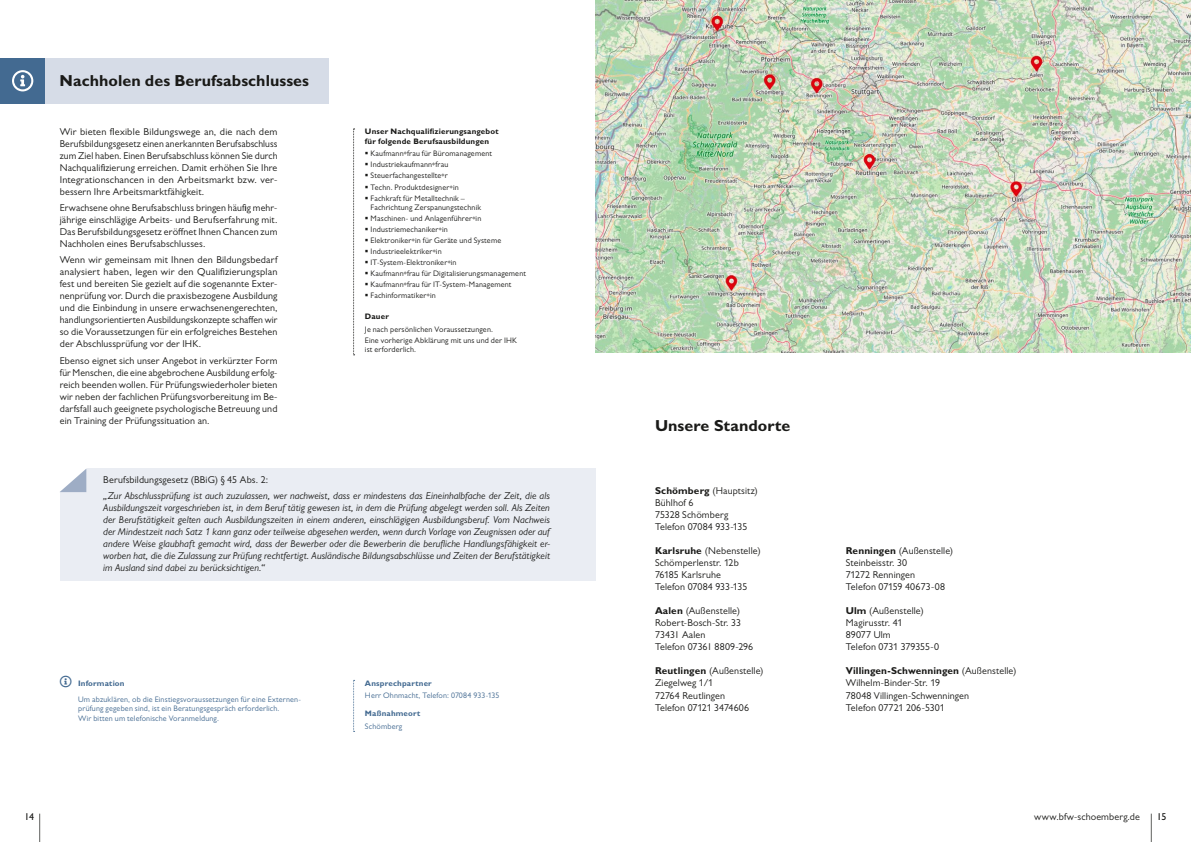
<style>
.page{position:relative;width:1191px;height:842px;background:#fff}
.page>*{position:absolute;margin:0;border:0;box-sizing:border-box;transform-origin:0 0}
.t1{font:700 16px "Gill Sans MT Pro";color:#1a1a18}
.t2{font:10px/12px "Gill Sans MT Pro";letter-spacing:.01em;color:#1a1a18}
.t3{font:italic 10px/12px "Gill Sans MT Pro";letter-spacing:.005em;color:#1a1a18;text-align:justify}
.t4{font:500 10px "Gill Sans MT Pro";color:#1a1a18}
.t5{font:8px/11px "Gill Sans MT Pro";letter-spacing:.02em;color:#1a1a18}
.t6{font:8px/15.3px "Gill Sans MT Pro";letter-spacing:.02em;color:#436a91}
.t7{font:700 8px/9.6px "Gill Sans MT Pro";letter-spacing:.02em;color:#1a1a18}
.t8{font:700 8px "Gill Sans MT Pro";letter-spacing:.02em;color:#436a91}
.s1{font-weight:700}
</style>
<div class="page">
<svg style="left:1151px;top:814px;width:1px;height:28px"></svg>
<svg style="left:39px;top:814px;width:1px;height:28px"></svg>
<img style="left:595px;top:0;width:596px;height:353px">
<div style="left:60px;top:468px;width:535px;height:113px;background:#eaedf3"></div>
<svg style="left:60px;top:468px;width:26px;height:24px"></svg>
<div style="left:0;top:58px;width:45px;height:46px;background:#436a91"></div>
<svg style="left:353px;top:129px;width:2px;height:227px"></svg>
<div style="left:45px;top:58px;width:284px;height:46px;background:#d6dce7"></div>
<svg style="left:353px;top:680px;width:2px;height:52px"></svg>
<svg style="left:12px;top:70px;width:21px;height:21px"></svg>
<h1 class="t1" style="left:60px;top:71px;width:251px">Nachholen des Berufsabschlusses</h1>
<p class="t2" style="left:60px;top:125px;width:219px;text-align:justify">Wir bieten flexible Bildungswege an, die nach dem Berufsbildungsgesetz einen anerkannten Berufsabschluss zum Ziel haben. Einen Berufsabschluss können Sie durch Nachqualifizierung erreichen. Damit erhöhen Sie Ihre Integrationschancen in den Arbeitsmarkt bzw. ver&shy;bessern Ihre Arbeitsmarktfähigkeit.</p>
<p class="t2" style="left:60px;top:202px;width:219px;text-align:justify">Erwachsene ohne Berufsabschluss bringen häufig mehr&shy;jährige einschlägige Arbeits- und Berufserfahrung mit.<br>Das Berufsbildungsgesetz eröffnet Ihnen Chancen zum Nachholen eines Berufsabschlusses.</p>
<p class="t2" style="left:60px;top:254px;width:219px;text-align:justify">Wenn wir gemeinsam mit Ihnen den Bildungsbedarf analysiert haben, legen wir den Qualifizierungsplan fest und bereiten Sie gezielt auf die sogenannte Exter&shy;nenprüfung vor. Durch die praxisbezogene Ausbildung und die Einbindung in unsere erwachsenengerechten, handlungsorientierten Ausbildungskonzepte schaffen wir so die Voraussetzungen für ein erfolgreiches Bestehen der Abschlussprüfung vor der IHK.</p>
<p class="t2" style="left:60px;top:354px;width:219px;text-align:justify">Ebenso eignet sich unser Angebot in verkürzter Form für Menschen, die eine abgebrochene Ausbildung erfolg&shy;reich beenden wollen. Für Prüfungswiederholer bieten wir neben der fachlichen Prüfungsvorbereitung im Be&shy;darfsfall auch geeignete psychologische Betreuung und ein Training der Prüfungssituation an.</p>
<p class="t7" style="left:365px;top:127px;width:135px">Unser Nachqualifizierungsangebot für folgende Berufsausbildungen</p>
<p class="t5" style="left:370px;top:148px;width:123px">Kaufmann*frau für Büromanagement<br>Industriekaufmann*frau<br>Steuerfachangestellte*r<br>Techn. Produktdesigner*in<br>Fachkraft für Metalltechnik –</p>
<p class="t5" style="left:370px;top:202px;width:157px">Fachrichtung Zerspanungstechnik<br>Maschinen- und Anlagenführer*in Industriemechaniker*in<br>Elektroniker*in für Geräte und Systeme Industrieelektriker*in IT-System-Elektroniker*in<br>Kaufmann*frau für Digitalisierungsmanagement Kaufmann*frau für IT-System-Management Fachinformatiker*in</p>
<p class="t7" style="left:365px;top:312px;width:26px">Dauer</p>
<p class="t5" style="left:365px;top:323px;width:154px">Je nach persönlichen Voraussetzungen.<br>Eine vorherige Abklärung mit uns und der IHK</p>
<p class="t5" style="left:365px;top:344px;width:53px">ist erforderlich.</p>
<p class="t2" style="left:103px;top:473px;width:166px">Berufsbildungsgesetz (BBiG) § 45 Abs. 2:</p>
<p class="t3" style="left:103px;top:489px;width:448px">„Zur Abschlussprüfung ist auch zuzulassen, wer nachweist, dass er mindestens das Eineinhalbfache der Zeit, die als Ausbildungszeit vorgeschrieben ist, in dem Beruf tätig gewesen ist, in dem die Prüfung abgelegt werden soll. Als Zeiten der Berufstätigkeit gelten auch Ausbildungszeiten in einem anderen, einschlägigen Ausbildungsberuf. Vom Nachweis der Mindestzeit nach Satz 1 kann ganz oder teilweise abgesehen werden, wenn durch Vorlage von Zeugnissen oder auf andere Weise glaubhaft gemacht wird, dass der Bewerber oder die Bewerberin die berufliche Handlungsfähigkeit er&shy;worben hat, die die Zulassung zur Prüfung rechtfertigt. Ausländische Bildungsabschlüsse und Zeiten der Berufstätigkeit im Ausland sind dabei zu berücksichtigen.“</p>
<p class="t6" style="left:78px;top:676px;width:224px;text-indent:-18px">■□● <span class="s1">Information<br></span>Um abzuklären, ob die Einstiegsvoraussetzungen für eine Externen-</p>
<p class="t6" style="left:78px;top:704px;width:203px;line-height:9.6px">prüfung gegeben sind, ist ein Beratungsgespräch erforderlich.<br>Wir bitten um telefonische Voranmeldung.</p>
<p class="t8" style="left:365px;top:678px;width:68px">Ansprechpartner</p>
<p class="t6" style="left:365px;top:688px;width:136px">Herr Ohnmacht, Telefon: 07084 933-135</p>
<p class="t8" style="left:365px;top:709px;width:57px">Maßnahmeort</p>
<p class="t6" style="left:365px;top:718px;width:39px">Schömberg</p>
<h1 class="t1" style="left:655px;top:416px;width:137px">Unsere Standorte</h1>
<p class="t2" style="left:655px;top:485px;width:104px"><span class="s1">Schömberg</span> (Hauptsitz)<br>Bühlhof 6<br>75328 Schömberg<br>Telefon 07084 933-135</p>
<p class="t2" style="left:655px;top:545px;width:107px"><span class="s1">Karlsruhe</span> (Nebenstelle)<br>Schömperlenstr. 12b<br>76185 Karlsruhe<br>Telefon 07084 933-135</p>
<p class="t2" style="left:655px;top:605px;width:100px"><span class="s1">Aalen</span> (Außenstelle)<br>Robert-Bosch-Str. 33<br>73431 Aalen<br>Telefon 07361 8809-296</p>
<p class="t2" style="left:655px;top:665px;width:110px"><span class="s1">Reutlingen</span> (Außenstelle)<br>Ziegelweg 1/1<br>72764 Reutlingen<br>Telefon 07121 3474606</p>
<p class="t2" style="left:845px;top:545px;width:109px"><span class="s1">Renningen</span> (Außenstelle)<br>Steinbeisstr. 30<br>71272 Renningen<br>Telefon 07159 406 73-08</p>
<p class="t2" style="left:845px;top:605px;width:95px"><span class="s1">Ulm</span> (Außenstelle)<br>Magirusstr. 41<br>89077 Ulm<br>Telefon 0731 379355-0</p>
<p class="t2" style="left:845px;top:665px;width:172px"><span class="s1">Villingen-Schwenningen</span> (Außenstelle)<br>Wilhelm-Binder-Str. 19<br>78048 Villingen-Schwenningen<br>Telefon 07721 206-5301</p>
<p class="t4" style="left:25px;top:811px;width:11px">14</p>
<p class="t4" style="left:1157px;top:811px;width:11px">15</p>
<p class="t2" style="left:1034px;top:811px;width:107px">www.bfw-schoemberg.de</p>
</div>
